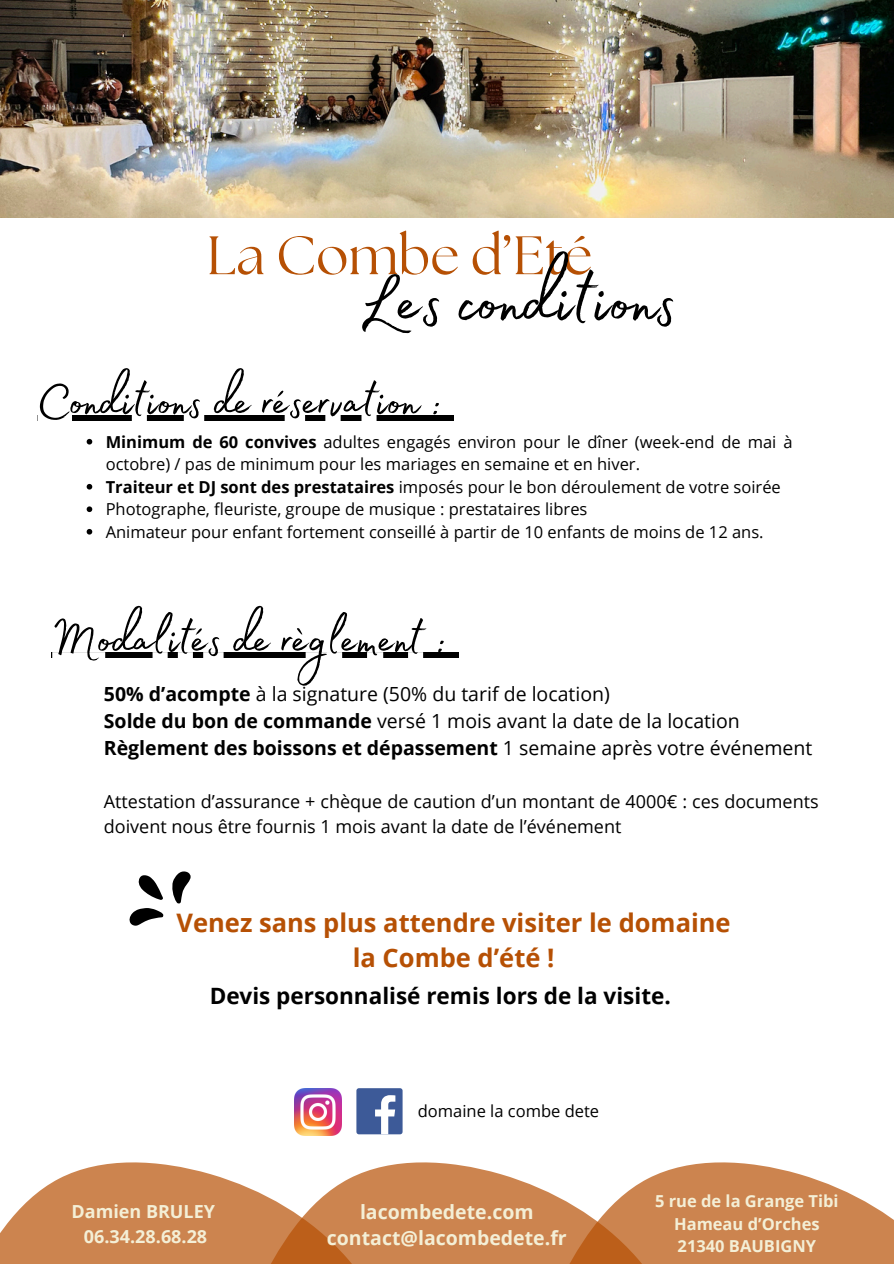
<style>
.page{position:relative;width:894px;height:1264px;background:#fff}
.page>*{position:absolute;margin:0;border:0;box-sizing:border-box;transform-origin:0 0}
.t1{font:90px "Madelyn Fill";color:#000}
.t2{font:60px "Madelyn Fill";color:#000}
.t3{font:54px "The Seasons";color:#b65004}
.t4{font:700 25.5px/34.8px "Open Sans";color:#b65004;text-align:center}
.t5{font:700 22.5px "Open Sans";color:#000}
.t6{font:19.5px "Open Sans";color:#000}
.t7{font:700 19.5px "Open Sans";color:#000}
.t8{font:700 19.5px "Open Sans";color:#f4efd6}
.t9{font:18px/24.8px "Open Sans";color:#000}
.t10{font:700 18px/24.8px "Open Sans";color:#f4efd6;text-align:center}
.t11{font:16.5px/22.5px "Open Sans";color:#000}
.t12{font:700 16.5px "Open Sans";color:#f4efd6}
.s1{font-weight:700}
.s2{font-weight:400}
</style>
<div class="page">
<img style="left:0;top:0;width:893px;height:218px">
<svg style="left:87px;top:439px;width:5px;height:5px"></svg>
<svg style="left:87px;top:484px;width:5px;height:5px"></svg>
<svg style="left:87px;top:506px;width:5px;height:6px"></svg>
<svg style="left:87px;top:529px;width:5px;height:5px"></svg>
<svg style="left:37px;top:415px;width:405px;height:5px;fill:#000"></svg>
<div style="left:442px;top:415px;width:11px;height:5px;background:#000"></div>
<svg style="left:51px;top:652px;width:396px;height:6px;fill:#000"></svg>
<div style="left:447px;top:652px;width:11px;height:6px;background:#000"></div>
<svg style="left:0;top:1162px;width:150px;height:101px;fill:#cc844f"></svg>
<svg style="left:150px;top:1088px;width:299px;height:175px;fill:#cc844f"></svg>
<svg style="left:449px;top:1162px;width:444px;height:101px;fill:#cc844f"></svg>
<svg style="left:129px;top:871px;width:61px;height:55px"></svg>
<img style="left:294px;top:1088px;width:47px;height:47px">
<div style="left:356px;top:1088px;width:46px;height:46px;background:#3d5a98;border-radius:3px"></div>
<svg style="left:375px;top:1095px;width:20px;height:39px"></svg>
<p class="t3" style="left:207px;top:231px;width:387px">La Combe d’Eté</p>
<h4 class="t1" style="left:358px;top:233px;width:320px">Les conditions</h4>
<p class="t2" style="left:37px;top:356px;width:407px">Conditions de réservation :</p>
<p class="t11" style="left:106px;top:430px;width:688px"><span class="s1">Minimum de 60 convives</span> adultes engagés environ pour le dîner (week-end de mai à octobre) / pas de minimum pour les mariages en semaine et en hiver.</p>
<h3 class="t11" style="left:106px;top:475px;width:676px"><span class="s1">Traiteur et DJ sont des prestataires</span> imposés pour le bon déroulement de votre soirée</h3>
<h1 class="t11" style="left:106px;top:498px;width:483px">Photographe, fleuriste, groupe de musique : prestataires libres</h1>
<h2 class="t11" style="left:106px;top:520px;width:659px">Animateur pour enfant fortement conseillé à partir de 10 enfants de moins de 12 ans.</h2>
<p class="t2" style="left:51px;top:593px;width:397px">Modalités de règlement :</p>
<p class="t6" style="left:104px;top:680px;width:507px"><span class="s1">50% d’acompte</span> à la signature (50% du tarif de location)</p>
<p class="t6" style="left:104px;top:707px;width:637px"><span class="s1">Solde du bon de commande</span> versé 1 mois avant la date de la location</p>
<h2 class="t7" style="left:104px;top:734px;width:709px">Règlement des boissons et dépassement <span class="s2">1 semaine après votre événement</span></h2>
<p class="t9" style="left:104px;top:788px;width:716px">Attestation d’assurance + chèque de caution d’un montant de 4000€ : ces documents doivent nous être fournis 1 mois avant la date de l’événement</p>
<p class="t4" style="left:176px;top:904px;width:555px">Venez sans plus attendre visiter le domaine la Combe d’été !</p>
<p class="t5" style="left:209px;top:979px;width:462px">Devis personnalisé remis lors de la visite.</p>
<p class="t11" style="left:417px;top:1099px;width:183px">domaine la combe dete</p>
<p class="t10" style="left:71px;top:1199px;width:145px">Damien BRULEY<br>06.34.28.68.28</p>
<p class="t8" style="left:360px;top:1198px;width:175px">lacombedete.com</p>
<p class="t8" style="left:327px;top:1223px;width:241px">contact@lacombedete.fr</p>
<h5 class="t12" style="left:655px;top:1189px;width:185px">5 rue de la Grange Tibi</h5>
<p class="t12" style="left:674px;top:1212px;width:147px">Hameau d’Orches</p>
<p class="t12" style="left:677px;top:1234px;width:140px">21340 BAUBIGNY</p>
</div>
